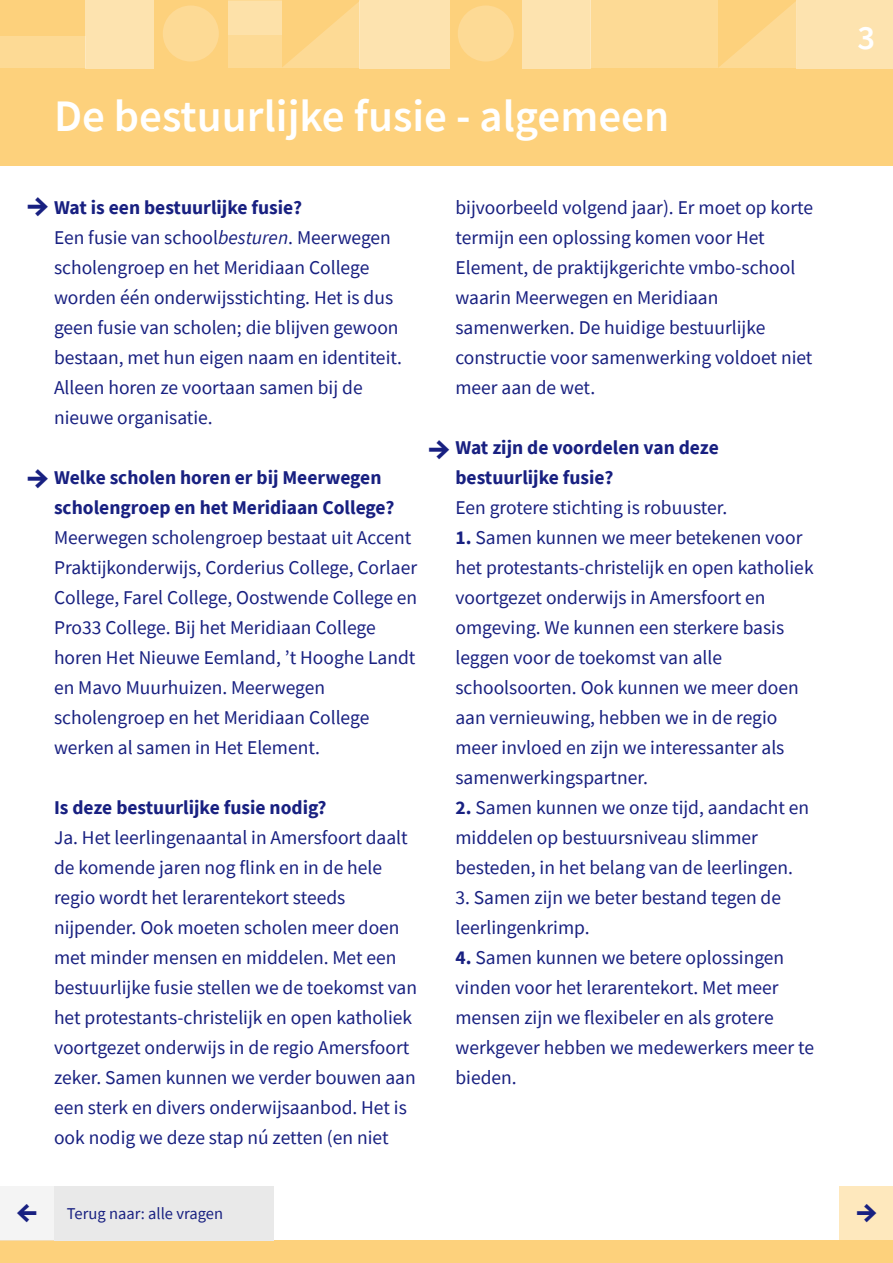
<style>
.page{position:relative;width:893px;height:1263px;background:#fff}
.page>*{position:absolute;margin:0;border:0;box-sizing:border-box;transform-origin:0 0}
.t1{font:600 45px "Source Sans Pro";color:#fff}
.t2{font:700 36px "Source Sans Pro";color:#182081}
.t3{font:600 34.5px "Source Sans Pro";color:#fff}
.t4{font:700 34.5px "Source Sans Pro";color:#182081}
.t5{font:19.5px/30px "Source Sans Pro";color:#182081}
.t6{font:700 19.5px/30px "Source Sans Pro";color:#182081}
.t7{font:16.5px "Source Sans Pro";color:#182081}
.s1{font-weight:700}
.s2{font-style:italic}
.s3{font-weight:700;font-size:34.5px}
</style>
<div class="page">
<div style="left:0;top:0;width:893px;height:165px;background:#fdd17c"></div>
<div style="left:0;top:1241px;width:893px;height:22px;background:#fdd17c"></div>
<div style="left:86px;top:0;width:68px;height:68px;background:#fde3af"></div>
<div style="left:360px;top:0;width:90px;height:68px;background:#fde3af"></div>
<div style="left:228px;top:1px;width:53px;height:67px;background:#fdda95"></div>
<div style="left:163px;top:6px;width:56px;height:56px;background:#fdda95;border-radius:50%"></div>
<svg style="left:281px;top:1px;width:79px;height:67px"></svg>
<div style="left:228px;top:1px;width:53px;height:33px;background:#fde1a9"></div>
<div style="left:0;top:36px;width:86px;height:32px;background:#fdda95"></div>
<div style="left:522px;top:0;width:68px;height:68px;background:#fde3af"></div>
<div style="left:796px;top:0;width:97px;height:68px;background:#fde3af"></div>
<div style="left:590px;top:1px;width:128px;height:67px;background:#fdda95"></div>
<div style="left:458px;top:6px;width:56px;height:56px;background:#fdda95;border-radius:50%"></div>
<svg style="left:718px;top:1px;width:78px;height:67px"></svg>
<div style="left:0;top:1187px;width:54px;height:54px;background:#f4f4f4"></div>
<div style="left:54px;top:1187px;width:220px;height:54px;background:#e9e9e9"></div>
<div style="left:839px;top:1187px;width:54px;height:54px;background:#fee8bd"></div>
<h1 class="t1" style="left:54px;top:99px;width:617px">De bestuurlijke fusie - algemeen</h1>
<h2 class="t2" style="left:26px;top:180px;width:24px">→</h2>
<p class="t5" style="left:54px;top:194px;width:350px"><span class="s1">Wat is een bestuurlijke fusie?<br></span>Een fusie van school<span class="s2">besturen</span>. Meerwegen scholengroep en het Meridiaan College worden één onderwijsstichting. Het is dus geen fusie van scholen; die blijven gewoon bestaan, met hun eigen naam en identiteit.<br>Alleen horen ze voortaan samen bij de nieuwe organisatie.</p>
<h2 class="t2" style="left:26px;top:452px;width:24px">→</h2>
<p class="t6" style="left:54px;top:464px;width:342px">Welke scholen horen er bij Meerwegen scholengroep en het Meridiaan College?</p>
<p class="t5" style="left:54px;top:524px;width:365px">Meerwegen scholengroep bestaat uit Accent Praktijkonderwijs, Corderius College, Corlaer College, Farel College, Oostwende College en Pro33 College. Bij het Meridiaan College horen Het Nieuwe Eemland, ’t Hooghe Landt en Mavo Muurhuizen. Meerwegen scholengroep en het Meridiaan College werken al samen in Het Element.</p>
<p class="t6" style="left:54px;top:794px;width:274px">Is deze bestuurlijke fusie nodig?</p>
<p class="t5" style="left:54px;top:824px;width:365px">Ja. Het leerlingenaantal in Amersfoort daalt de komende jaren nog flink en in de hele regio wordt het lerarentekort steeds nijpender. Ook moeten scholen meer doen met minder mensen en middelen. Met een bestuurlijke fusie stellen we de toekomst van het protestants-christelijk en open katholiek voortgezet onderwijs in de regio Amersfoort zeker. Samen kunnen we verder bouwen aan een sterk en divers onderwijsaanbod. Het is ook nodig we deze stap nú zetten (en niet</p>
<p class="t5" style="left:455px;top:194px;width:359px">bijvoorbeeld volgend jaar). Er moet op korte termijn een oplossing komen voor Het Element, de praktijkgerichte vmbo-school waarin Meerwegen en Meridiaan samenwerken. De huidige bestuurlijke constructie voor samenwerking voldoet niet meer aan de wet.</p>
<h2 class="t2" style="left:428px;top:422px;width:24px">→</h2>
<p class="t6" style="left:455px;top:434px;width:265px">Wat zijn de voordelen van deze bestuurlijke fusie?</p>
<p class="t5" style="left:455px;top:494px;width:273px">Een grotere stichting is robuuster.</p>
<p class="t5" style="left:455px;top:524px;width:360px"><span class="s1">1.</span> Samen kunnen we meer betekenen voor het protestants-christelijk en open katholiek voortgezet onderwijs in Amersfoort en omgeving. We kunnen een sterkere basis leggen voor de toekomst van alle schoolsoorten. Ook kunnen we meer doen aan vernieuwing, hebben we in de regio meer invloed en zijn we interessanter als samenwerkingspartner.</p>
<p class="t5" style="left:455px;top:794px;width:355px"><span class="s1">2.</span> Samen kunnen we onze tijd, aandacht en middelen op bestuursniveau slimmer besteden, in het belang van de leerlingen.</p>
<p class="t5" style="left:455px;top:884px;width:327px">3. Samen zijn we beter bestand tegen de leerlingenkrimp.</p>
<p class="t5" style="left:455px;top:944px;width:360px"><span class="s1">4.</span> Samen kunnen we betere oplossingen vinden voor het lerarentekort. Met meer mensen zijn we flexibeler en als grotere werkgever hebben we medewerkers meer te bieden.</p>
<h3 class="t3" style="left:857px;top:25px;width:19px">3</h3>
<p class="t7" style="left:16px;top:1206px;width:208px"><span class="s3">←</span> Terug naar: alle vragen</p>
<h3 class="t4" style="left:856px;top:1187px;width:23px">→</h3>
</div>
